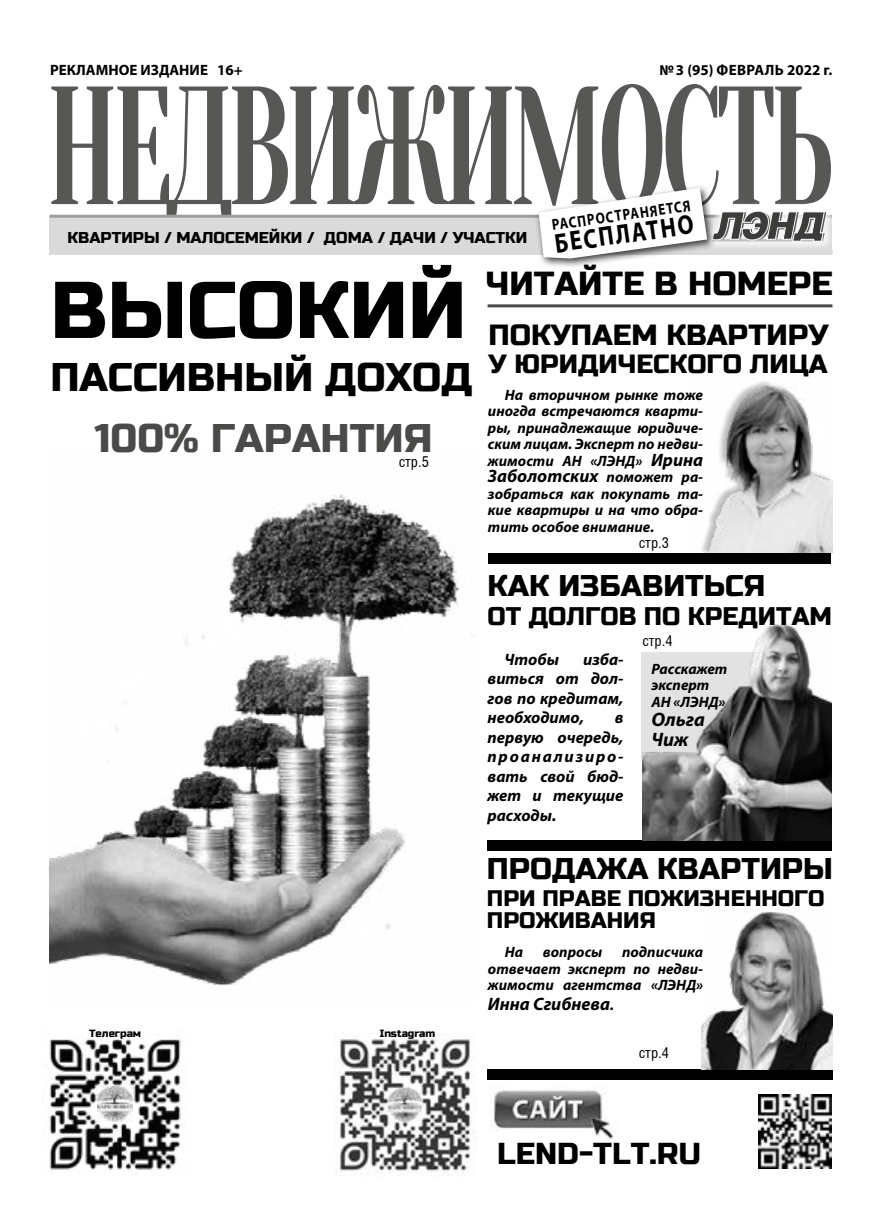
<style>
.page{position:relative;width:893px;height:1229px;background:#fff}
.page>*{position:absolute;margin:0;border:0;box-sizing:border-box;transform-origin:0 0}
.t1{font:80.25px "Russo One";color:#000}
.t2{font:40.05px "Russo One";color:#000}
.t3{font:40.05px "Russo One";color:#4a4a49}
.t4{font:33.3px "Russo One";color:#000}
.t5{font:30.3px "Russo One";color:#000}
.t6{font:30px "Russo One";color:#000}
.t7{font:29.25px "Russo One";color:#000}
.t8{font:700 27.45px "Myriad Pro";color:#000;scale:.82 1}
.t9{font:26.4px "Russo One";color:#000}
.t10{font:25.5px "Russo One";color:#000}
.t11{font:22.5px/22.5px "Russo One";color:#000}
.t12{font:italic 700 19.5px/19.5px "Myriad Pro";color:#000}
.t13{font:italic 700 18px "Myriad Pro";color:#000}
.t14{font:italic 700 16.5px/19.5px "Myriad Pro";color:#000;text-align:justify}
.t15{font:700 15.9px "Myriad Pro";color:#000;scale:.82 1}
.t16{font:15.75px "Russo One";color:#000}
.t17{font:italic 700 15px/16.5px "Myriad Pro";color:#000;text-align:justify}
.t18{font:700 15px "Myriad Pro";color:#000}
.t19{font:15px "Helios Cond";color:#000}
.t20{font:10.5px "Russo One";color:#000}
.s1{font-size:18px}
.s2{font-size:15px}
</style>
<div class="page">
<img style="left:702px;top:381px;width:131px;height:172px">
<div style="left:703px;top:202px;width:132px;height:49px;background:#fff;opacity:.75"></div>
<div style="left:534px;top:183px;width:182px;height:84px;background:#000;opacity:.75"></div>
<svg style="left:51px;top:84px;width:780px;height:174px"></svg>
<div style="left:488px;top:840px;width:344px;height:10px;background:#000"></div>
<div style="left:488px;top:553px;width:343px;height:10px;background:#000"></div>
<hr style="left:488px;top:304px;width:344px;height:3px;background:#4a4a49">
<img style="left:758px;top:1095px;width:74px;height:73px">
<img style="left:490px;top:1090px;width:127px;height:49px">
<div style="left:488px;top:1069px;width:345px;height:10px;background:#000"></div>
<img style="left:642px;top:624px;width:189px;height:216px">
<img style="left:701px;top:910px;width:131px;height:159px">
<img style="left:335px;top:1035px;width:142px;height:140px">
<img style="left:48px;top:1035px;width:137px;height:139px">
<img style="left:50px;top:494px;width:410px;height:492px">
<p class="t18" style="left:50px;top:60px;width:194px">РЕКЛАМНОЕ ИЗДАНИЕ 16+</p>
<p class="t18" style="left:660px;top:60px;width:174px">№3 (95) ФЕВРАЛЬ 2022 г.</p>
<p class="t15" style="left:551px;top:215px;width:172px;rotate:-8deg">РАСПРОСТРАНЯЕТСЯ</p>
<h3 class="t8" style="left:552px;top:226px;width:172px;rotate:-8deg">БЕСПЛАТНО</h3>
<p class="t16" style="left:68px;top:228px;width:461px">КВАРТИРЫ / МАЛОСЕМЕЙКИ / ДОМА / ДАЧИ / УЧАСТКИ</p>
<h3 class="t4" style="left:486px;top:264px;width:348px">ЧИТАЙТЕ В НОМЕРЕ</h3>
<h1 class="t1" style="left:50px;top:264px;width:418px">ВЫСОКИЙ</h1>
<h2 class="t2" style="left:50px;top:354px;width:424px">ПАССИВНЫЙ ДОХОД</h2>
<h2 class="t3" style="left:94px;top:414px;width:340px">100% ГАРАНТИЯ</h2>
<p class="t19" style="left:399px;top:453px;width:32px">стр.5</p>
<h3 class="t7" style="left:488px;top:318px;width:342px">ПОКУПАЕМ КВАРТИРУ</h3>
<h3 class="t9" style="left:488px;top:349px;width:341px">У ЮРИДИЧЕСКОГО ЛИЦА</h3>
<p class="t17" style="left:488px;top:386px;width:217px;text-indent:17px">На вторичном рынке тоже иногда встречаются кварти&shy;ры, принадлежащие юридиче&shy;ским лицам. Эксперт по недви&shy;жимости АН «ЛЭНД» <span class="s1">Ирина</span></p>
<p class="t13" style="left:488px;top:465px;width:217px">Заболотских <span class="s2">поможет ра-</span></p>
<p class="t17" style="left:488px;top:485px;width:217px">зобраться как покупать та&shy;кие квартиры и на что обра&shy;тить особое внимание.</p>
<p class="t19" style="left:639px;top:534px;width:32px">стр.3</p>
<h3 class="t6" style="left:488px;top:568px;width:279px">КАК ИЗБАВИТЬСЯ</h3>
<h3 class="t10" style="left:488px;top:601px;width:346px">ОТ ДОЛГОВ ПО КРЕДИТАМ</h3>
<p class="t14" style="left:505px;top:649px;width:56px">Чтобы</p>
<p class="t19" style="left:642px;top:631px;width:32px">стр.4</p>
<p class="t17" style="left:651px;top:660px;width:77px;text-align:left">Расскажет эксперт<br>АН «ЛЭНД»</p>
<h3 class="t12" style="left:651px;top:709px;width:55px">Ольга<br>Чиж</h3>
<p class="t14" style="left:487px;top:649px;width:137px;text-indent:96px">изба&shy;виться от дол&shy;гов по кредитам, необходимо,</p>
<p class="t14" style="left:487px;top:707px;width:138px;text-indent:127px">в первую очередь, проанализиро&shy;вать свой бюд&shy;жет и текущие расходы.</p>
<h3 class="t6" style="left:487px;top:851px;width:348px">ПРОДАЖА КВАРТИРЫ</h3>
<h3 class="t11" style="left:487px;top:887px;width:339px">ПРИ ПРАВЕ ПОЖИЗНЕННОГО<br>ПРОЖИВАНИЯ</h3>
<p class="t20" style="left:89px;top:1027px;width:54px">Телеграм</p>
<p class="t20" style="left:380px;top:1027px;width:57px">Instagram</p>
<p class="t17" style="left:488px;top:943px;width:217px;text-indent:134px">подписчика отвечает эксперт по недви&shy;жимости агентства «ЛЭНД»</p>
<p class="t13" style="left:488px;top:992px;width:128px">Инна Сгибнева<span class="s2">.</span></p>
<p class="t17" style="left:505px;top:943px;width:20px">На</p>
<p class="t17" style="left:543px;top:943px;width:61px">вопросы</p>
<p class="t19" style="left:639px;top:1044px;width:32px">стр.4</p>
<h3 class="t5" style="left:497px;top:1136px;width:206px">LEND-TLT.RU</h3>
</div>
